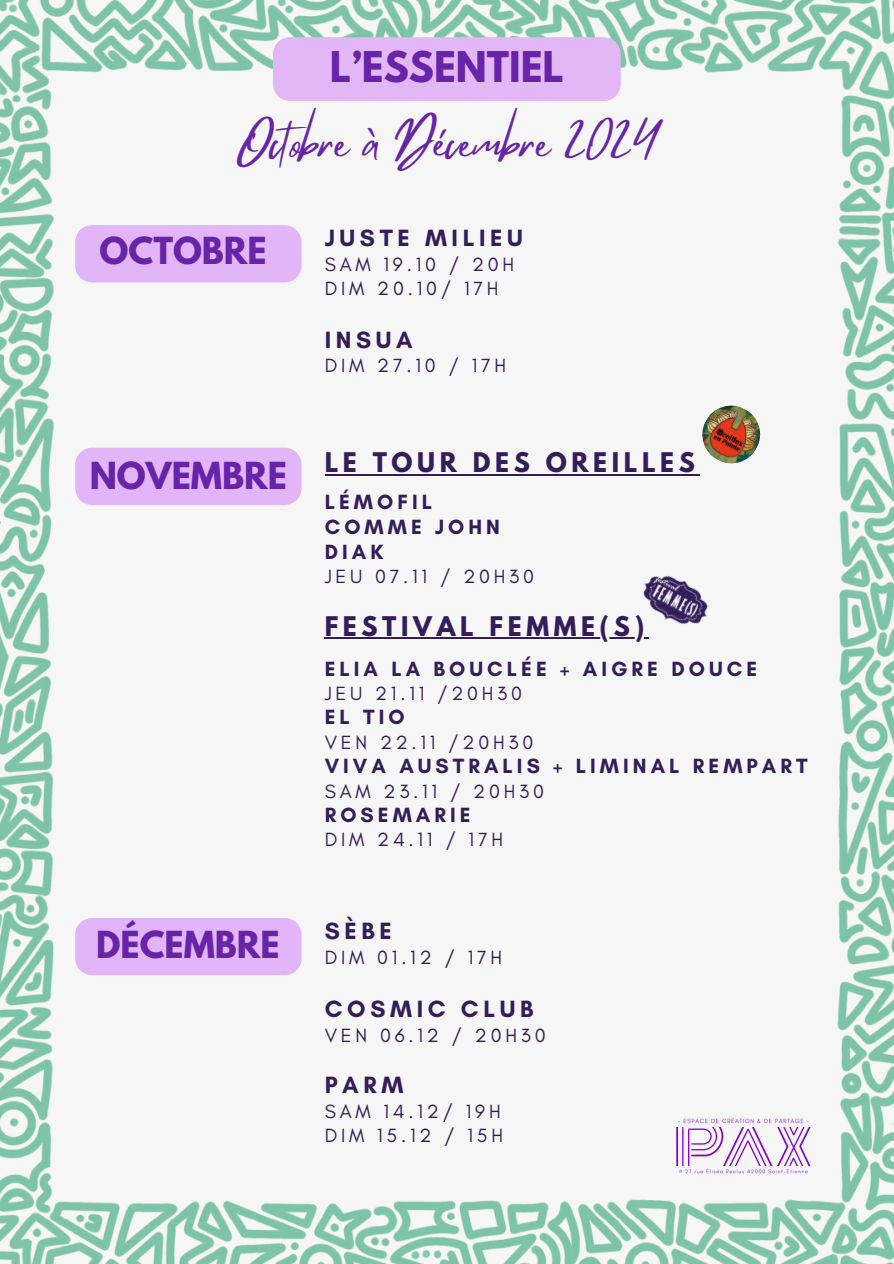
<style>
.page{position:relative;width:894px;height:1264px;background:#fff}
.page>*{position:absolute;margin:0;border:0;box-sizing:border-box;transform-origin:0 0}
.t1{font:45px "Mistrully";color:#6724a8}
.t2{font:700 37.5px "League Spartan";color:#6724a8}
.t3{font:700 33px "League Spartan";color:#6724a8}
.t4{font:700 24px "Glacial Indifference";letter-spacing:.195em;color:#351d5b}
.t5{font:700 24px "League Spartan";letter-spacing:.195em;color:#351d5b}
.t6{font:700 21px "Glacial Indifference";letter-spacing:.195em;color:#351d5b}
.t7{font:19.5px "Glacial Indifference";letter-spacing:.195em;color:#351d5b}
</style>
<div class="page">
<img style="left:0;top:0;width:893px;height:1263px">
<div style="left:63px;top:77px;width:750px;height:1107px;background:#f6f6f6"></div>
<div style="left:273px;top:37px;width:347px;height:64px;background:#e3b6f5"></div>
<div style="left:75px;top:225px;width:226px;height:57px;background:#e1b5f7"></div>
<div style="left:75px;top:447px;width:226px;height:58px;background:#e1b5f7"></div>
<div style="left:75px;top:918px;width:226px;height:57px;background:#e1b5f7"></div>
<hr style="left:324px;top:473px;width:375px;height:2px;background:#351d5b">
<hr style="left:324px;top:636px;width:324px;height:2px;background:#351d5b">
<img style="left:643px;top:575px;width:65px;height:49px">
<img style="left:702px;top:405px;width:59px;height:59px">
<img style="left:676px;top:1127px;width:145px;height:38px">
<img style="left:679px;top:1168px;width:141px;height:10px">
<img style="left:678px;top:1096px;width:142px;height:29px">
<h2 class="t2" style="left:330px;top:49px;width:235px">L’ESSENTIEL</h2>
<h1 class="t1" style="left:235px;top:107px;width:425px">Octobre à Décembre 2024</h1>
<p class="t3" style="left:99px;top:235px;width:169px">OCTOBRE</p>
<p class="t3" style="left:90px;top:459px;width:199px">NOVEMBRE</p>
<p class="t3" style="left:96px;top:927px;width:185px">DÉCEMBRE</p>
<p class="t4" style="left:324px;top:223px;width:200px">JUSTE MILIEU</p>
<p class="t7" style="left:324px;top:252px;width:191px">SAM 19.10 / 20H</p>
<p class="t7" style="left:324px;top:276px;width:175px">DIM 20.10/ 17H</p>
<p class="t4" style="left:324px;top:325px;width:89px">INSUA</p>
<p class="t7" style="left:324px;top:354px;width:183px">DIM 27.10 / 17H</p>
<p class="t5" style="left:324px;top:450px;width:371px">LE TOUR DES OREILLES</p>
<p class="t6" style="left:324px;top:488px;width:109px">LÉMOFIL</p>
<p class="t6" style="left:324px;top:513px;width:177px">COMME JOHN</p>
<p class="t6" style="left:324px;top:538px;width:60px">DIAK</p>
<p class="t7" style="left:324px;top:564px;width:211px">JEU 07.11 / 20H30</p>
<p class="t5" style="left:324px;top:614px;width:321px">FESTIVAL FEMME(S)</p>
<p class="t6" style="left:324px;top:655px;width:434px">ELIA LA BOUCLÉE + AIGRE DOUCE</p>
<p class="t7" style="left:324px;top:681px;width:199px">JEU 21.11 /20H30</p>
<p class="t6" style="left:324px;top:704px;width:81px">EL TIO</p>
<h3 class="t7" style="left:324px;top:730px;width:210px">VEN 22.11 /20H30</h3>
<h4 class="t6" style="left:324px;top:753px;width:484px">VIVA AUSTRALIS + LIMINAL REMPART</h4>
<p class="t7" style="left:324px;top:779px;width:221px">SAM 23.11 / 20H30</p>
<p class="t6" style="left:324px;top:802px;width:147px">ROSEMARIE</p>
<p class="t7" style="left:324px;top:827px;width:180px">DIM 24.11 / 17H</p>
<p class="t4" style="left:324px;top:916px;width:68px">SÈBE</p>
<h4 class="t7" style="left:324px;top:945px;width:179px">DIM 01.12 / 17H</h4>
<p class="t4" style="left:324px;top:993px;width:210px">COSMIC CLUB</p>
<p class="t7" style="left:324px;top:1022px;width:222px">VEN 06.12 / 20H30</p>
<p class="t4" style="left:324px;top:1070px;width:80px">PARM</p>
<p class="t7" style="left:324px;top:1099px;width:177px">SAM 14.12/ 19H</p>
<p class="t7" style="left:324px;top:1123px;width:180px">DIM 15.12 / 15H</p>
</div>
